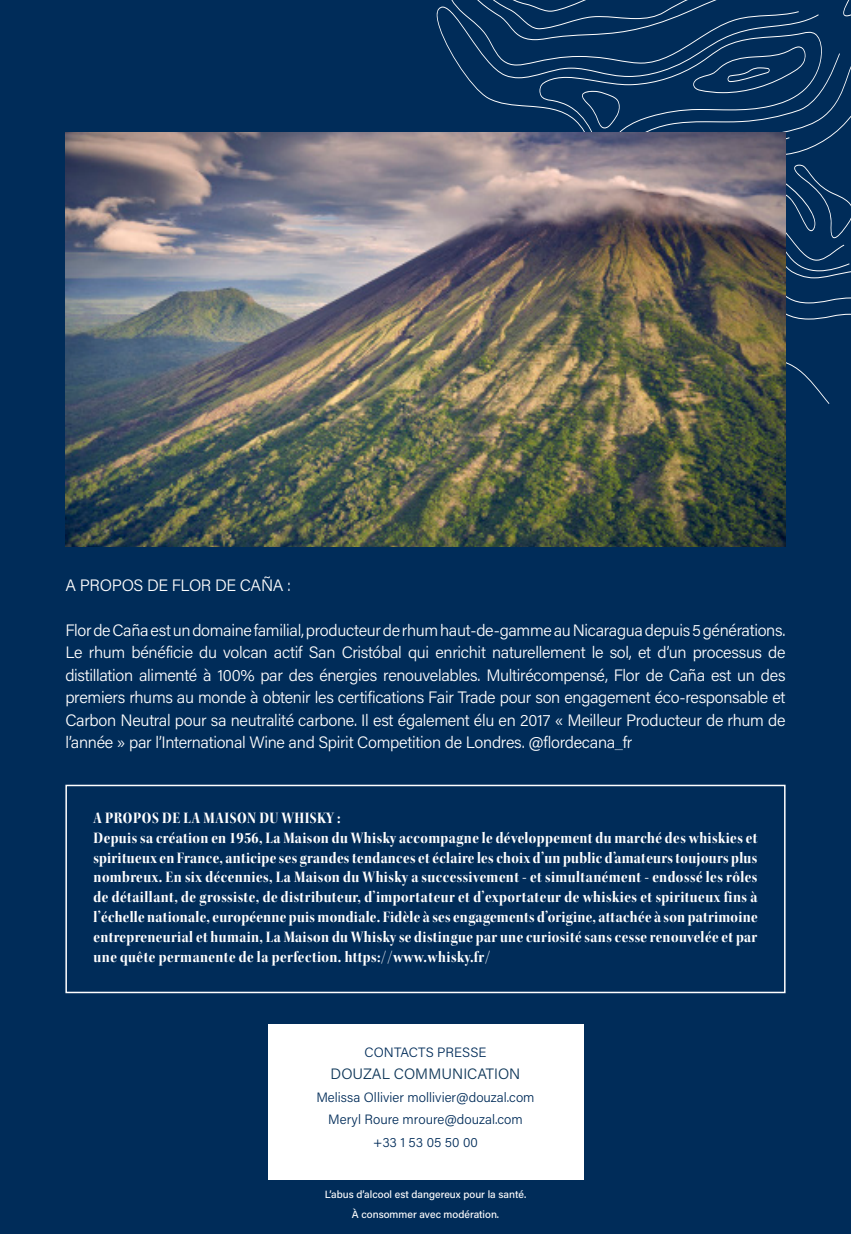
<style>
.page{position:relative;width:851px;height:1234px;background:#fff}
.page>*{position:absolute;margin:0;border:0;box-sizing:border-box;transform-origin:0 0}
.Style_de_paragraphe{font:16.5px/19.8px "Kepler Std Bold Scn Disp";letter-spacing:.03em;color:#fff;text-align:justify}
.t1{font:16.5px/22.5px "Acumin Variable Concept";letter-spacing:-.01em;color:#fff;text-align:justify}
.t2{font:15px "Acumin Variable Concept";letter-spacing:.01em;color:#0b3456}
.t3{font:13.5px/22.5px "Acumin Variable Concept";letter-spacing:.01em;color:#002c59;text-align:center}
.t4{font:10.5px "Acumin Variable Concept";letter-spacing:.025em;color:#fff}
.s1{font-family:"Big Caslon";font-weight:500}
</style>
<div class="page">
<div style="left:0;top:0;width:850px;height:1233px;background:#002c59"></div>
<svg style="left:444px;top:0;width:406px;height:271px"></svg>
<div style="left:268px;top:1024px;width:315px;height:155px;background:#fff"></div>
<img style="left:65px;top:133px;width:720px;height:413px">
<div style="left:65px;top:784px;width:720px;height:208px;border:2px solid #fff"></div>
<p class="t1" style="left:65px;top:573px;width:227px">A PROPOS DE FLOR DE CAÑA :</p>
<p class="t1" style="left:65px;top:618px;width:721px">Flor de Caña est un domaine familial, producteur de rhum haut-de-gamme au Nicaragua depuis 5 générations.<br>Le rhum bénéficie du volcan actif San Cristóbal qui enrichit naturellement le sol, et d’un processus de distillation alimenté à 100% par des énergies renouvelables. Multirécompensé, Flor de Caña est un des premiers rhums au monde à obtenir les certifications Fair Trade pour son engagement éco-responsable et Carbon Neutral pour sa neutralité carbone. Il est également élu en 2017 « Meilleur Producteur de rhum de l’année » par l’International Wine and Spirit Competition de Londres. @flordecana<span class="s1">_</span>fr</p>
<p class="Style_de_paragraphe" style="left:93px;top:807px;width:248px">A PROPOS DE LA MAISON DU WHISKY :</p>
<p class="Style_de_paragraphe" style="left:93px;top:827px;width:665px">Depuis sa création en 1956, La Maison du Whisky accompagne le développement du marché des whiskies et spiritueux en France, anticipe ses grandes tendances et éclaire les choix d’un public d’amateurs toujours plus nombreux. En six décennies, La Maison du Whisky a successivement - et simultanément - endossé les rôles de détaillant, de grossiste, de distributeur, d’importateur et d’exportateur de whiskies et spiritueux fins à l’échelle nationale, européenne puis mondiale. Fidèle à ses engagements d’origine, attachée à son patrimoine entrepreneurial et humain, La Maison du Whisky se distingue par une curiosité sans cesse renouvelée et par une quête permanente de la perfection. https://www.whisky.fr/</p>
<p class="t3" style="left:364px;top:1040px;width:123px">CONTACTS PRESSE</p>
<p class="t2" style="left:330px;top:1063px;width:191px">DOUZAL COMMUNICATION</p>
<p class="t3" style="left:316px;top:1085px;width:219px">Melissa Ollivier mollivier@douzal.com</p>
<p class="t3" style="left:328px;top:1107px;width:196px">Meryl Roure mroure@douzal.com +33 1 53 05 50 00</p>
<p class="t4" style="left:324px;top:1186px;width:202px">L’abus d’alcool est dangereux pour la santé.</p>
<p class="t4" style="left:352px;top:1206px;width:148px">À consommer avec modération.</p>
</div>
